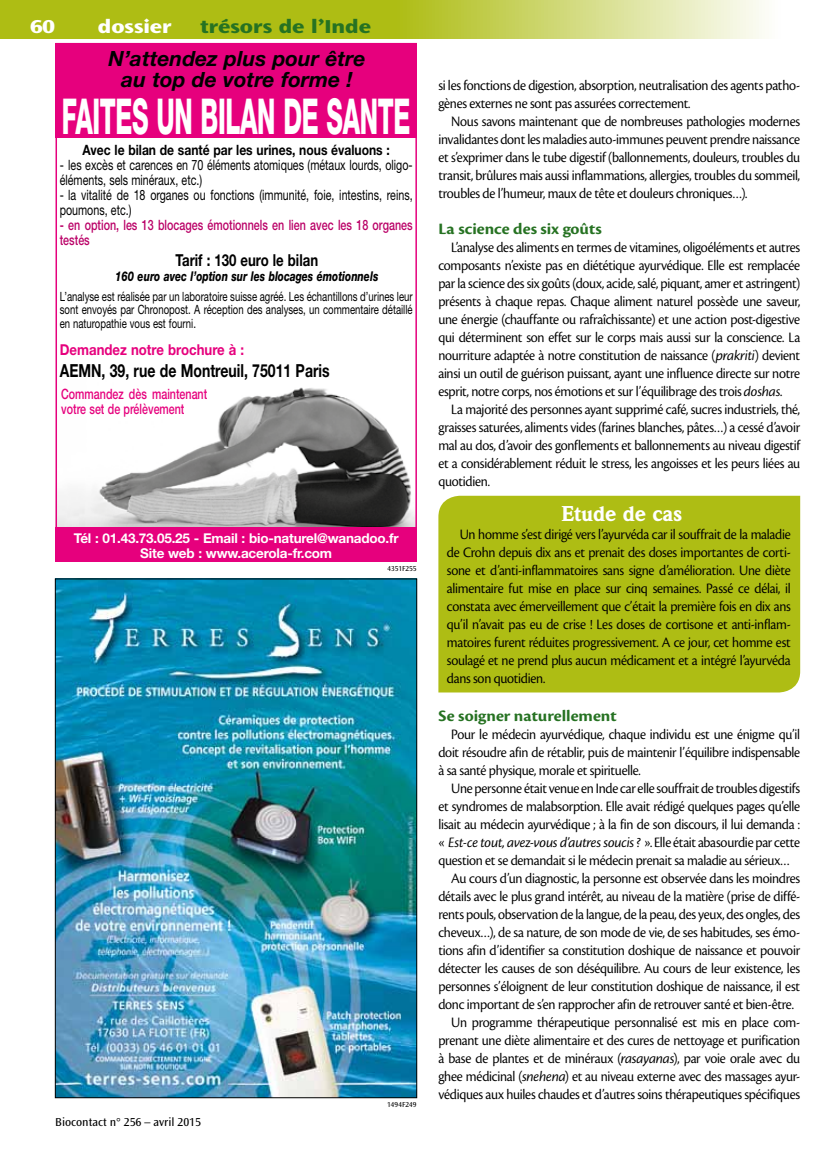
<style>
.page{position:relative;width:830px;height:1149px;background:#fff}
.page>*{position:absolute;margin:0;border:0;box-sizing:border-box;transform-origin:0 0}
.t1{font:800 49.5px "Helvetica Neue LT Std";letter-spacing:-.015em;color:#fff;scale:.5 1}
.t2{font:italic 700 21px/21px "Helvetica Neue LT Std";color:#000;text-align:center}
.t3{font:900 21px "Weidemann Std";color:#fff}
.t4{font:800 expanded 19.5px "Ocean Sans Std";color:#267222}
.t5{font:800 expanded 19.5px "Ocean Sans Std";color:#fff}
.t6{font:700 18px "Helvetica Neue LT Std";color:#000;scale:.78 1}
.t7{font:16.5px "Cronos Pro Bold Disp";color:#267222;scale:1.1 1}
.t8{font:700 16.5px "Helvetica Neue LT Std";color:#000;scale:.8 1}
.t9{font:15px/18px "Cronos Pro Disp";letter-spacing:-.015em;color:#000;text-align:justify;scale:.95 1}
.t10{font:15px "Cronos Pro Disp It";letter-spacing:-.015em;color:#000}
.t11{font:700 15px "Helvetica Neue LT Std";color:#e6007d;scale:.88 1}
.t12{font:14.25px/15px "Helvetica Neue LT Std";color:#000;scale:.75 1}
.t13{font:500 14.25px/15px "Helvetica Neue LT Std";color:#ba0067;scale:.75 1}
.t14{font:700 14.25px "Helvetica Neue LT Std";color:#000;scale:.85 1}
.t15{font:500 14.25px/15px "Helvetica Neue LT Std";color:#e6007d;scale:.75 1}
.t16{font:700 13.5px/15px "Helvetica Neue LT Std";letter-spacing:-.015em;color:#fff;text-align:center}
.t17{font:italic 800 13.5px "Helvetica Neue LT Std";color:#000;scale:.74 1}
.t18{font:12.75px/13.5px "Helvetica Neue LT Std";color:#000;text-align:justify;scale:.75 1}
.t19{font:12px "Ocean Sans Std";color:#000}
.t20{font:7.5px "Ocean Sans Std";color:#000}
.s1{font-family:"Cronos Pro Disp It"}
.s2{font-family:"Cronos Pro Disp"}
</style>
<div class="page">
<div style="left:55px;top:43px;width:362px;height:100px;background:#e6007d"></div>
<div style="left:55px;top:138px;width:362px;height:384px;background:#fff"></div>
<img style="left:57px;top:387px;width:358px;height:139px">
<div style="left:55px;top:526px;width:362px;height:35px;background:#e6007d"></div>
<img style="left:57px;top:580px;width:357px;height:515px">
<svg style="left:0;top:0;width:765px;height:38px;background:#c0cc4a"></svg>
<div style="left:438px;top:495px;width:361px;height:197px;background:#aebd14"></div>
<h3 class="t5" style="left:30px;top:16px;width:27px">60</h3>
<h3 class="t5" style="left:98px;top:16px;width:75px">dossier</h3>
<h3 class="t4" style="left:200px;top:16px;width:172px">trésors de l’Inde</h3>
<h2 class="t2" style="left:108px;top:48px;width:258px">N’attendez plus pour être au top de votre forme !</h2>
<h1 class="t1" style="left:62px;top:86px;width:698px">FAITES UN BILAN DE SANTE</h1>
<p class="t14" style="left:82px;top:141px;width:363px">Avec le bilan de santé par les urines, nous évaluons :</p>
<p class="t12" style="left:60px;top:157px;width:472px">- les excès et carences en 70 éléments atomiques (métaux lourds, oligo&shy;éléments, sels minéraux, etc.)</p>
<p class="t12" style="left:60px;top:187px;width:472px">- la vitalité de 18 organes ou fonctions (immunité, foie, intestins, reins, poumons, etc.)</p>
<p class="t13" style="left:60px;top:217px;width:472px">- en option, les 13 blocages émotionnels en lien avec les 18 organes testés</p>
<p class="t8" style="left:175px;top:250px;width:180px">Tarif : 130 euro le bilan</p>
<p class="t17" style="left:115px;top:268px;width:357px">160 euro avec l’option sur les blocages émotionnels</p>
<p class="t18" style="left:60px;top:289px;width:472px">L’analyse est réalisée par un laboratoire suisse agréé. Les échantillons d’urines leur sont envoyés par Chronopost. A réception des analyses, un commentaire détaillé en naturopathie vous est fourni.</p>
<p class="t11" style="left:60px;top:340px;width:211px">Demandez notre brochure à :</p>
<p class="t6" style="left:60px;top:359px;width:347px">AEMN, 39, rue de Montreuil, 75011 Paris</p>
<p class="t15" style="left:61px;top:386px;width:196px">Commandez dès maintenant votre set de prélèvement</p>
<p class="t16" style="left:74px;top:529px;width:326px">Tél : 01.43.73.05.25 - Email : bio-naturel@wanadoo.fr<br>Site web : www.acerola-fr.com</p>
<p class="t20" style="left:387px;top:564px;width:31px">4351F255</p>
<p class="t19" style="left:55px;top:1115px;width:147px">Biocontact n° 256 – avril 2015</p>
<p class="t20" style="left:387px;top:1099px;width:31px">1494F249</p>
<p class="t9" style="left:438px;top:76px;width:382px">si les fonctions de digestion, absorption, neutralisation des agents patho&shy;gènes externes ne sont pas assurées correctement.</p>
<p class="t9" style="left:438px;top:112px;width:382px;text-indent:13px">Nous savons maintenant que de nombreuses pathologies modernes invalidantes dont les maladies auto-immunes peuvent prendre naissance et s’exprimer dans le tube digestif (ballonnements, douleurs, troubles du transit, brûlures mais aussi inflammations, allergies, troubles du sommeil, troubles de l’humeur, maux de tête et douleurs chroniques…).</p>
<p class="t7" style="left:438px;top:219px;width:150px">La science des six goûts</p>
<p class="t9" style="left:438px;top:238px;width:382px;text-indent:13px">L’analyse des aliments en termes de vitamines, oligoéléments et autres composants n’existe pas en diététique ayurvédique. Elle est remplacée par la science des six goûts (doux, acide, salé, piquant, amer et astringent) présents à chaque repas. Chaque aliment naturel possède une saveur, une énergie (chauffante ou rafraîchissante) et une action post-digestive qui déterminent son effet sur le corps mais aussi sur la conscience. La nourriture adaptée à notre constitution de naissance (<span class="s1">prakriti</span>) devient ainsi un outil de guérison puissant, ayant une influence directe sur notre esprit, notre corps, nos émotions et sur l’équilibrage des trois <span class="s1">doshas</span>.</p>
<p class="t9" style="left:438px;top:400px;width:382px;text-indent:13px">La majorité des personnes ayant supprimé café, sucres industriels, thé, graisses saturées, aliments vides (farines blanches, pâtes…) a cessé d’avoir mal au dos, d’avoir des gonflements et ballonnements au niveau digestif et a considérablement réduit le stress, les angoisses et les peurs liées au quotidien.</p>
<h2 class="t3" style="left:561px;top:500px;width:122px">Etude de cas</h2>
<p class="t9" style="left:446px;top:524px;width:363px;text-indent:13px">Un homme s’est dirigé vers l’ayurvéda car il souffrait de la maladie de Crohn depuis dix ans et prenait des doses importantes de corti&shy;sone et d’anti-inflammatoires sans signe d’amélioration. Une diète alimentaire fut mise en place sur cinq semaines. Passé ce délai, il constata avec émerveillement que c’était la première fois en dix ans qu’il n’avait pas eu de crise ! Les doses de cortisone et anti-inflam&shy;matoires furent réduites progressivement. A ce jour, cet homme est soulagé et ne prend plus aucun médicament et a intégré l’ayurvéda dans son quotidien.</p>
<p class="t7" style="left:438px;top:705px;width:163px">Se soigner naturellement</p>
<p class="t9" style="left:438px;top:724px;width:382px;text-indent:13px">Pour le médecin ayurvédique, chaque individu est une énigme qu’il doit résoudre afin de rétablir, puis de maintenir l’équilibre indispensable à sa santé physique, morale et spirituelle.</p>
<p class="t9" style="left:438px;top:778px;width:382px;text-indent:13px">Une personne était venue en Inde car elle souffrait de troubles digestifs et syndromes de malabsorption. Elle avait rédigé quelques pages qu’elle lisait au médecin ayurvédique ; à la fin de son discours, il lui demanda :</p>
<p class="t10" style="left:438px;top:833px;width:363px"><span class="s2">«</span> Est-ce tout, avez-vous d’autres soucis ? <span class="s2">». Elle était abasourdie par cette</span></p>
<p class="t9" style="left:438px;top:850px;width:371px">question et se demandait si le médecin prenait sa maladie au sérieux…</p>
<p class="t9" style="left:451px;top:868px;width:368px">Au cours d’un diagnostic, la personne est observée dans les moindres</p>
<p class="t9" style="left:438px;top:886px;width:382px">détails avec le plus grand intérêt, au niveau de la matière (prise de diffé-</p>
<p class="t9" style="left:438px;top:904px;width:382px">rents pouls, observation de la langue, de la peau, des yeux, des ongles, des</p>
<p class="t9" style="left:438px;top:922px;width:382px">cheveux…), de sa nature, de son mode de vie, de ses habitudes, ses émo-</p>
<p class="t9" style="left:438px;top:940px;width:382px">tions afin d’identifier sa constitution doshique de naissance et pouvoir</p>
<p class="t9" style="left:438px;top:958px;width:382px">détecter les causes de son déséquilibre. Au cours de leur existence, les</p>
<p class="t9" style="left:438px;top:976px;width:382px">personnes s’éloignent de leur constitution doshique de naissance, il est</p>
<p class="t9" style="left:438px;top:994px;width:375px">donc important de s’en rapprocher afin de retrouver santé et bien-être.</p>
<p class="t9" style="left:451px;top:1012px;width:369px">Un programme thérapeutique personnalisé est mis en place com-</p>
<p class="t9" style="left:438px;top:1030px;width:382px">prenant une diète alimentaire et des cures de nettoyage et purification</p>
<p class="t9" style="left:438px;top:1048px;width:382px">à base de plantes et de minéraux (<span class="s1">rasayanas</span>), par voie orale avec du</p>
<p class="t9" style="left:438px;top:1066px;width:382px">ghee médicinal (<span class="s1">snehena</span>) et au niveau externe avec des massages ayur-</p>
<p class="t9" style="left:438px;top:1084px;width:382px">védiques aux huiles chaudes et d’autres soins thérapeutiques spécifiques</p>
</div>
